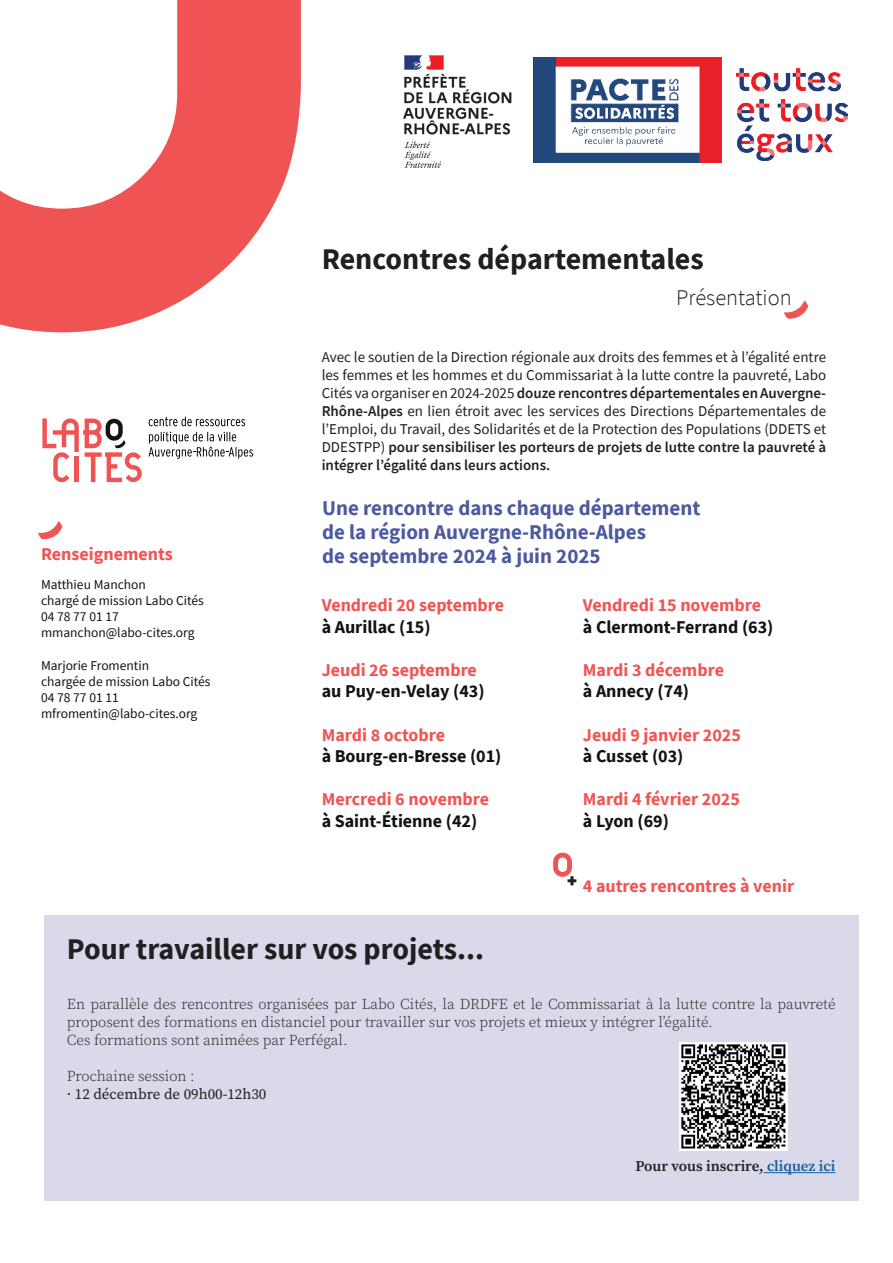
<style>
.page{position:relative;width:893px;height:1263px;background:#fff}
.page>*{position:absolute;margin:0;border:0;box-sizing:border-box;transform-origin:0 0}
.t1{font:700 30px "Source Sans Pro";color:#231f20}
.t2{font:300 22.5px "Source Sans Pro";color:#231f20}
.t3{font:700 21px/24px "Source Sans Pro";color:#4d5a9e}
.t4{font:700 18px "Source Sans Pro";color:#f05453}
.t5{font:700 18px "Source Sans Pro";color:#101315}
.t6{font:700 18px "Source Sans Pro";color:#f05353}
.t7{font:15px/18px "Source Sans Pro";color:#231f20;text-align:justify}
.t8{font:300 15px/18px "Source Serif Pro";color:#231f20}
.t9{font:600 15px "Source Serif Pro";color:#231f20}
.t10{font:15px "Source Serif Pro";color:#231f20}
.t11{font:13.5px/16.2px "Source Sans Pro";color:#101315}
.s1{font-weight:600}
.s2{color:#175d9e}
</style>
<div class="page">
<svg style="left:0;top:0;width:301px;height:332px;fill:#f05353"></svg>
<svg style="left:784px;top:301px;width:24px;height:18px"></svg>
<img style="left:533px;top:57px;width:189px;height:106px">
<svg style="left:42px;top:418px;width:100px;height:64px"></svg>
<svg style="left:149px;top:416px;width:96px;height:10px"></svg>
<svg style="left:149px;top:432px;width:104px;height:27px"></svg>
<div style="left:44px;top:915px;width:814px;height:286px;background:#d9d9ea"></div>
<hr style="left:764px;top:1172px;width:72px;height:1px;background:#175d9e">
<svg style="left:38px;top:521px;width:24px;height:18px"></svg>
<svg style="left:553px;top:853px;width:23px;height:32px"></svg>
<img style="left:403px;top:55px;width:109px;height:113px">
<img style="left:736px;top:69px;width:112px;height:91px">
<img style="left:679px;top:1042px;width:108px;height:108px">
<h1 class="t1" style="left:322px;top:239px;width:384px">Rencontres départementales</h1>
<h2 class="t2" style="left:676px;top:284px;width:117px">Présentation</h2>
<p class="t6" style="left:41px;top:542px;width:133px">Renseignements</p>
<p class="t11" style="left:41px;top:576px;width:164px">Matthieu Manchon<br>chargé de mission Labo Cités<br>04 78 77 01 17 mmanchon@labo-cites.org</p>
<p class="t11" style="left:41px;top:657px;width:171px">Marjorie Fromentin<br>chargée de mission Labo Cités<br>04 78 77 01 11 mfromentin@labo-cites.org</p>
<p class="t7" style="left:322px;top:348px;width:506px">Avec le soutien de la Direction régionale aux droits des femmes et à l’égalité entre les femmes et les hommes et du Commissariat à la lutte contre la pauvreté, Labo Cités va organiser en 2024-2025 <span class="s1">douze rencontres départementales en Auvergne-Rhône-Alpes</span> en lien étroit avec les services des Directions Départementales de l’Emploi, du Travail, des Solidarités et de la Protection des Populations (DDETS et DDESTPP) <span class="s1">pour sensibiliser les porteurs de projets de lutte contre la pauvreté à intégrer l’égalité dans leurs actions.</span></p>
<h3 class="t3" style="left:322px;top:496px;width:380px">Une rencontre dans chaque département de la région Auvergne-Rhône-Alpes<br>de septembre 2024 à juin 2025</h3>
<p class="t4" style="left:322px;top:593px;width:184px">Vendredi 20 septembre</p>
<p class="t5" style="left:322px;top:614px;width:110px">à Aurillac (15)</p>
<p class="t4" style="left:322px;top:658px;width:157px">Jeudi 26 septembre</p>
<p class="t5" style="left:322px;top:679px;width:164px">au Puy-en-Velay (43)</p>
<p class="t4" style="left:322px;top:722px;width:125px">Mardi 8 octobre</p>
<p class="t5" style="left:322px;top:744px;width:181px">à Bourg-en-Bresse (01)</p>
<p class="t4" style="left:322px;top:787px;width:169px">Mercredi 6 novembre</p>
<p class="t5" style="left:322px;top:809px;width:157px">à Saint-Étienne (42)</p>
<p class="t4" style="left:583px;top:593px;width:180px">Vendredi 15 novembre</p>
<p class="t5" style="left:583px;top:614px;width:192px">à Clermont-Ferrand (63)</p>
<p class="t4" style="left:583px;top:658px;width:143px">Mardi 3 décembre</p>
<p class="t5" style="left:583px;top:679px;width:108px">à Annecy (74)</p>
<p class="t4" style="left:583px;top:722px;width:159px">Jeudi 9 janvier 2025</p>
<p class="t5" style="left:583px;top:744px;width:102px">à Cusset (03)</p>
<p class="t4" style="left:583px;top:787px;width:158px">Mardi 4 février 2025</p>
<p class="t5" style="left:583px;top:809px;width:87px">à Lyon (69)</p>
<p class="t4" style="left:583px;top:874px;width:213px">4 autres rencontres à venir</p>
<h1 class="t1" style="left:67px;top:928px;width:419px">Pour travailler sur vos projets...</h1>
<p class="t8" style="left:67px;top:995px;width:770px">En parallèle des rencontres organisées par Labo Cités, la DRDFE et le Commissariat à la lutte contre la pauvreté proposent des formations en distanciel pour travailler sur vos projets et mieux y intégrer l’égalité.<br>Ces formations sont animées par Perfégal.</p>
<p class="t8" style="left:67px;top:1067px;width:129px">Prochaine session :</p>
<p class="t10" style="left:67px;top:1084px;width:201px">· 12 décembre de 09h00-12h30</p>
<p class="t9" style="left:635px;top:1156px;width:202px">Pour vous inscrire, <span class="s2">cliquez ici</span></p>
</div>
